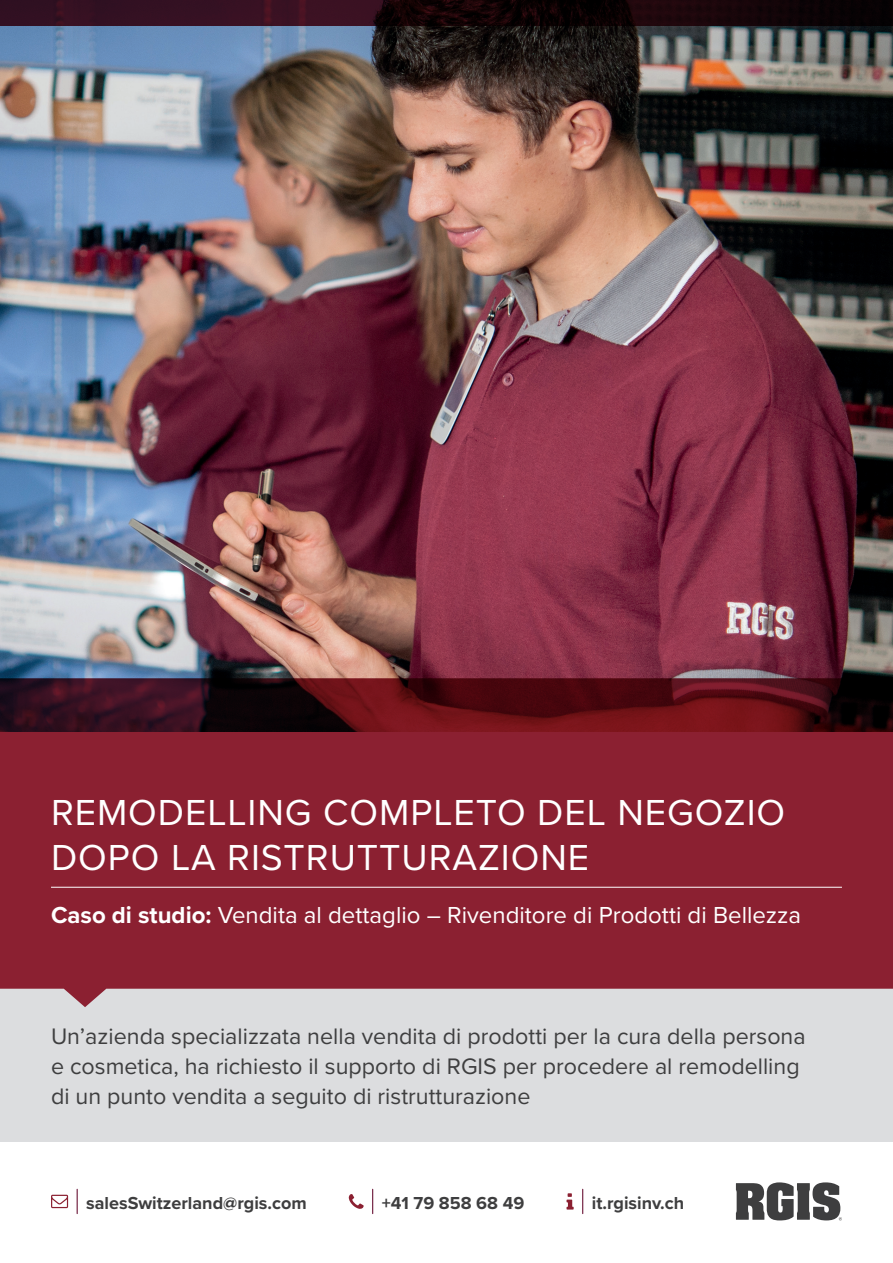
<style>
.page{position:relative;width:893px;height:1263px;background:#fff}
.page>*{position:absolute;margin:0;border:0;box-sizing:border-box;transform-origin:0 0}
.t1{font:37.5px/45px "Proxima Nova";letter-spacing:.025em;color:#fff}
.t2{font:24px "Proxima Nova";color:#fff}
.t3{font:23.25px/30px "Proxima Nova";color:#3e3e3f}
.t4{font:700 18px "Proxima Nova";color:#3e3e3f}
.s1{font-weight:700}
</style>
<div class="page">
<svg style="left:582px;top:1189px;width:1px;height:24px"></svg>
<svg style="left:566px;top:1193px;width:8px;height:16px"></svg>
<svg style="left:736px;top:1182px;width:106px;height:38px"></svg>
<svg style="left:77px;top:1189px;width:1px;height:24px"></svg>
<svg style="left:51px;top:1195px;width:17px;height:13px"></svg>
<svg style="left:372px;top:1189px;width:1px;height:24px"></svg>
<svg style="left:349px;top:1194px;width:15px;height:15px"></svg>
<div style="left:0;top:989px;width:893px;height:153px;background:#dcdddf"></div>
<svg style="left:0;top:731px;width:893px;height:276px;background:#902c3c"></svg>
<hr style="left:51px;top:887px;width:791px;height:1px;background:#fff">
<img style="left:0;top:26px;width:893px;height:705px">
<svg style="left:0;top:0;width:893px;height:26px;background:#200911"></svg>
<h1 class="t1" style="left:51px;top:788px;width:736px">REMODELLING COMPLETO DEL NEGOZIO<br>DOPO LA RISTRUTTURAZIONE</h1>
<p class="t2" style="left:51px;top:897px;width:752px"><span class="s1">Caso di studio:</span> Vendita al dettaglio – Rivenditore di Prodotti di Bellezza</p>
<p class="t3" style="left:51px;top:1021px;width:756px">Un’azienda specializzata nella vendita di prodotti per la cura della persona e cosmetica, ha richiesto il supporto di RGIS per procedere al remodelling di un punto vendita a seguito di ristrutturazione</p>
<p class="t4" style="left:86px;top:1189px;width:222px">salesSwitzerland@rgis.com</p>
<p class="t4" style="left:382px;top:1189px;width:144px">+41 79 858 68 49</p>
<p class="t4" style="left:592px;top:1189px;width:94px">it.rgisinv.ch</p>
</div>
